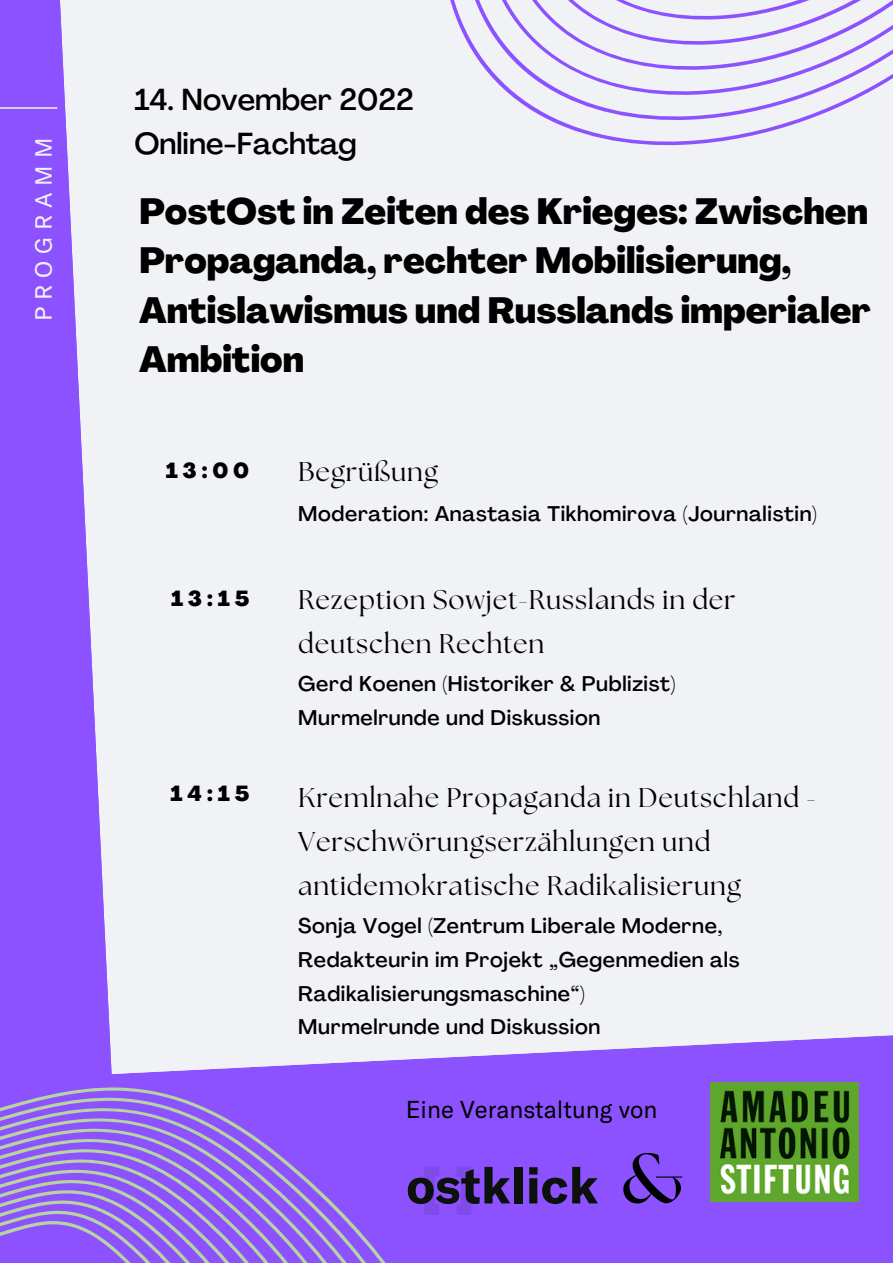
<style>
.page{position:relative;width:893px;height:1264px;background:#fff}
.page>*{position:absolute;margin:0;border:0;box-sizing:border-box;transform-origin:0 0}
.t1{font:700 70.5px "The Seasons";color:#000}
.t2{font:800 36px/49.5px "Agrandir";color:#000}
.t3{font:500 30px "Agrandir";color:#000}
.t4{font:27px/43.8px "The Seasons";letter-spacing:.03em;color:#000}
.t5{font:24.15px "GT America";color:#000}
.t6{font:23.1px "GT America";letter-spacing:.3em;color:#f1f2f5}
.t7{font:800 21.45px "Agrandir";letter-spacing:.23em;color:#000}
.t8{font:500 21px/33.8px "Agrandir";letter-spacing:.03em;color:#000}
</style>
<div class="page">
<div style="left:0;top:0;width:892px;height:1262px;background:#8c52ff"></div>
<div style="left:57px;top:0;width:835px;height:1033px;background:#f1f2f5"></div>
<hr style="left:0;top:107px;width:57px;height:2px;background:#f1f2f5">
<svg style="left:330px;top:0;width:562px;height:187px;background:#e8e5f5"></svg>
<svg style="left:109px;top:1033px;width:783px;height:182px"></svg>
<svg style="left:404px;top:1085px;width:42px;height:130px"></svg>
<svg style="left:404px;top:1096px;width:20px;height:119px"></svg>
<svg style="left:54px;top:1082px;width:350px;height:180px"></svg>
<svg style="left:10px;top:1094px;width:372px;height:168px"></svg>
<svg style="left:0;top:1105px;width:361px;height:157px"></svg>
<svg style="left:0;top:1117px;width:339px;height:145px"></svg>
<svg style="left:0;top:1129px;width:317px;height:133px"></svg>
<img style="left:710px;top:1082px;width:147px;height:119px">
<svg style="left:408px;top:1166px;width:102px;height:37px"></svg>
<div style="left:514px;top:1166px;width:8px;height:37px;background:#0c120b"></div>
<svg style="left:529px;top:1166px;width:69px;height:37px"></svg>
<h3 class="t3" style="left:134px;top:88px;width:281px">14. November 2022</h3>
<p class="t6" style="left:29px;top:321px;width:185px;rotate:-90deg">PROGRAMM</p>
<h3 class="t3" style="left:134px;top:131px;width:224px">Online-Fachtag</h3>
<h2 class="t2" style="left:139px;top:190px;width:733px">PostOst in Zeiten des Krieges: Zwischen<br>Propaganda, rechter Mobilisierung,<br>Antislawismus und Russlands imperialer<br>Ambition</h2>
<p class="t7" style="left:166px;top:461px;width:85px">13:00</p>
<p class="t4" style="left:298px;top:451px;width:141px">Begrüßung</p>
<p class="t8" style="left:298px;top:499px;width:520px">Moderation: Anastasia Tikhomirova (Journalistin)</p>
<p class="t7" style="left:171px;top:589px;width:80px">13:15</p>
<p class="t4" style="left:298px;top:579px;width:439px">Rezeption Sowjet-Russlands in der deutschen Rechten</p>
<p class="t8" style="left:298px;top:669px;width:378px">Gerd Koenen (Historiker &amp; Publizist)<br>Murmelrunde und Diskussion</p>
<p class="t7" style="left:170px;top:785px;width:80px">14:15</p>
<p class="t4" style="left:298px;top:777px;width:519px">Kremlnahe Propaganda in Deutschland -<br>Verschwörungserzählungen und antidemokratische Radikalisierung</p>
<p class="t8" style="left:298px;top:911px;width:442px">Sonja Vogel (Zentrum Liberale Moderne, Redakteurin im Projekt „Gegenmedien als Radikalisierungsmaschine“)<br>Murmelrunde und Diskussion</p>
<p class="t5" style="left:406px;top:1093px;width:253px">Eine Veranstaltung von</p>
<h1 class="t1" style="left:621px;top:1146px;width:62px">&amp;</h1>
</div>
